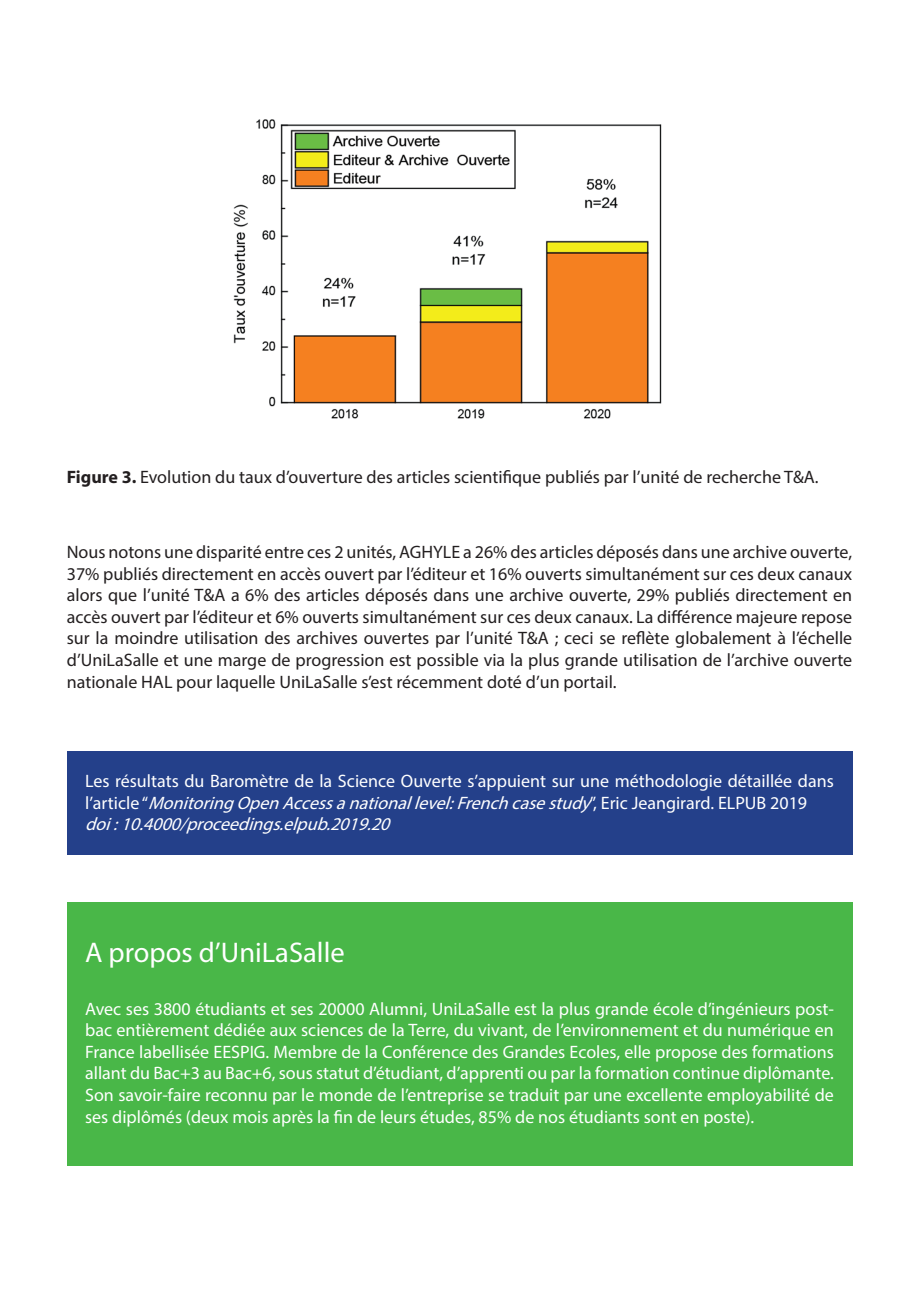
<style>
.page{position:relative;width:919px;height:1289px;background:#fff}
.page>*{position:absolute;margin:0;border:0;box-sizing:border-box;transform-origin:0 0}
.t1{font:28.5px "Myriad Pro";color:#fff}
.t2{font:18px/21.6px "Myriad Pro";color:#231f20;text-align:justify}
.t3{font:18px/21.6px "Myriad Pro";color:#fff}
.t4{font:italic 18px "Myriad Pro";color:#fff}
.s1{font-weight:700}
.s2{font-style:italic}
</style>
<div class="page">
<img style="left:233px;top:119px;width:429px;height:300px">
<div style="left:67px;top:751px;width:785px;height:104px;background:#24408a"></div>
<div style="left:67px;top:901px;width:785px;height:264px;background:#49b748"></div>
<p class="t2" style="left:67px;top:466px;width:753px"><span class="s1">Figure 3.</span> Evolution du taux d’ouverture des articles scientifique publiés par l’unité de recherche T&amp;A.</p>
<p class="t2" style="left:67px;top:541px;width:787px">Nous notons une disparité entre ces 2 unités, AGHYLE a 26% des articles déposés dans une archive ouverte, 37% publiés directement en accès ouvert par l’éditeur et 16% ouverts simultanément sur ces deux canaux alors que l’unité T&amp;A a 6% des articles déposés dans une archive ouverte, 29% publiés directement en accès ouvert par l’éditeur et 6% ouverts simultanément sur ces deux canaux. La différence majeure repose sur la moindre utilisation des archives ouvertes par l’unité T&amp;A ; ceci se reflète globalement à l’échelle d’UniLaSalle et une marge de progression est possible via la plus grande utilisation de l’archive ouverte nationale HAL pour laquelle UniLaSalle s’est récemment doté d’un portail.</p>
<p class="t3" style="left:85px;top:769px;width:750px">Les résultats du Baromètre de la Science Ouverte s’appuient sur une méthodologie détaillée dans l ’ a r t i c l e “ <span class="s2">MonitoringOpenAccessanationallevel:Frenchcasestudy</span>”, E r i c J e a n g i r a r d . E L P U B 2 0 1 9</p>
<p class="t4" style="left:85px;top:813px;width:312px">doi:10.4000/proceedings.elpub.2019.20</p>
<p class="t1" style="left:85px;top:935px;width:261px">A propos d’UniLaSalle</p>
<p class="t3" style="left:85px;top:997px;width:750px;text-align:justify">Avec ses 3800 étudiants et ses 20000 Alumni, UniLaSalle est la plus grande école d’ingénieurs post&shy;bac entièrement dédiée aux sciences de la Terre, du vivant, de l’environnement et du numérique en France labellisée EESPIG. Membre de la Conférence des Grandes Ecoles, elle propose des formations allant du Bac+3 au Bac+6, sous statut d’étudiant, d’apprenti ou par la formation continue diplômante.<br>Son savoir-faire reconnu par le monde de l’entreprise se traduit par une excellente employabilité de ses diplômés (deux mois après la fin de leurs études, 85% de nos étudiants sont en poste).</p>
</div>
